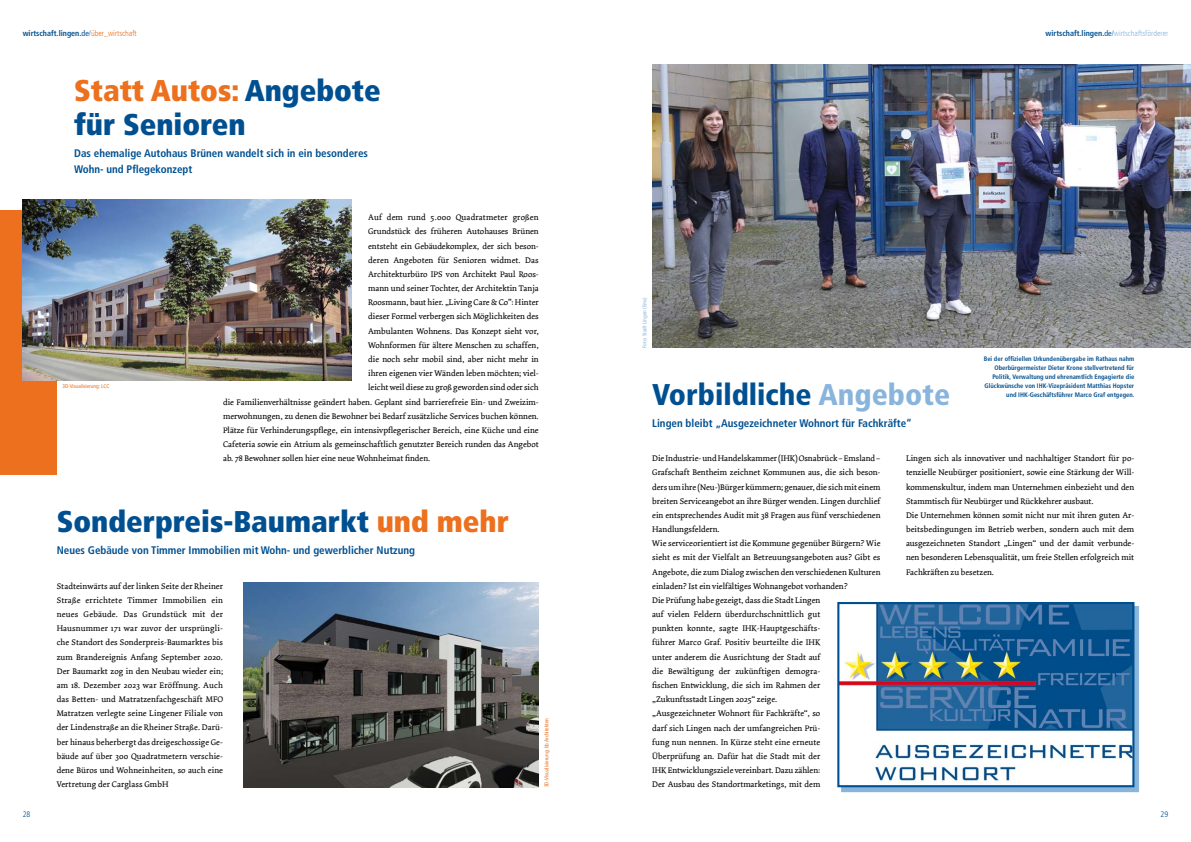
<style>
.page{position:relative;width:1191px;height:842px;background:#fff}
.page>*{position:absolute;margin:0;border:0;box-sizing:border-box;transform-origin:0 0}
.t1{font:900 condensed 30px/34px "Frutiger LT Com";color:#005091}
.t2{font:900 condensed 30px "Frutiger LT Com";color:#005091}
.t3{font:700 condensed 11px/16px "Frutiger LT Com";color:#005091}
.t4{font:8.5px/14.2px "Dolly";color:#000}
.t5{font:8.5px "Dolly";letter-spacing:.02em;color:#000}
.t6{font:300 condensed 8px "Frutiger LT Com";color:#89b5dd}
.t7{font:700 condensed 8px "Frutiger LT Com";color:#005091}
.t8{font:300 condensed 8px "Frutiger LT Com";color:#005091}
.t9{font:700 condensed 6.5px/9px "Frutiger LT Com";color:#005091;text-align:right}
.t10{font:condensed 5.5px "Frutiger LT Com";color:#ec701d}
.t11{font:condensed 5.5px "Frutiger LT Com";color:#89b5dd}
.s1{font-weight:400}
.s2{font-weight:300}
.s3{font-weight:300;color:#ec701d}
.s4{color:#ec701d}
.s5{font-weight:700;color:#005091}
.s6{font-weight:400;color:#005091}
.s7{color:#005091}
.s8{color:#89b5dd}
</style>
<div class="page">
<img style="left:652px;top:65px;width:539px;height:283px">
<div style="left:0;top:210px;width:57px;height:265px;background:#ec701d"></div>
<img style="left:23px;top:200px;width:328px;height:180px">
<img style="left:243px;top:582px;width:296px;height:205px">
<div style="left:841px;top:606px;width:299px;height:187px;background:linear-gradient(to right,#89b5dd,#89b5dd)"></div>
<img style="left:840px;top:605px;width:291px;height:179px">
<div style="left:837px;top:602px;width:297px;height:185px;border:2px solid #005091"></div>
<p class="t7" style="left:23px;top:28px;width:115px">wirtschaft.lingen.<span class="s1">de</span><span class="s2">/</span><span class="s3">über_wirtschaft</span></p>
<h1 class="t1" style="left:74px;top:73px;width:308px"><span class="s4">Statt Autos:</span> Angebote für Senioren</h1>
<p class="t3" style="left:74px;top:145px;width:295px">Das ehemalige Autohaus Brünen wandelt sich in ein besonderes<br>Wohn- und Pflegekonzept</p>
<p class="t10" style="left:62px;top:383px;width:49px">3D-Visualisierung: LCC</p>
<p class="t5" style="left:368px;top:212px;width:172px">Auf dem rund 5.000 Quadratmeter großen</p>
<p class="t4" style="left:368px;top:225px;width:172px">Grundstück des früheren Autohauses Brünen</p>
<p class="t4" style="left:368px;top:239px;width:172px">entsteht ein Gebäudekomplex, der sich beson-</p>
<p class="t4" style="left:368px;top:253px;width:172px">deren Angeboten für Senioren widmet. Das</p>
<p class="t4" style="left:368px;top:267px;width:172px">Architekturbüro IPS von Architekt Paul Roos-</p>
<p class="t4" style="left:368px;top:281px;width:172px">mann und seiner Tochter, der Architektin Tanja</p>
<p class="t4" style="left:368px;top:296px;width:172px">Roosmann, baut hier. „Living Care &amp; Co”: Hinter</p>
<p class="t4" style="left:368px;top:310px;width:172px">dieser Formel verbergen sich Möglichkeiten des</p>
<p class="t4" style="left:368px;top:324px;width:172px">Ambulanten Wohnens. Das Konzept sieht vor,</p>
<p class="t4" style="left:368px;top:338px;width:172px">Wohnformen für ältere Menschen zu schaffen,</p>
<p class="t4" style="left:368px;top:352px;width:172px">die noch sehr mobil sind, aber nicht mehr in</p>
<p class="t4" style="left:368px;top:366px;width:172px">ihren eigenen vier Wänden leben möchten; viel-</p>
<p class="t4" style="left:368px;top:381px;width:172px">leicht weil diese zu groß geworden sind oder sich</p>
<p class="t4" style="left:223px;top:395px;width:317px">die Familienverhältnisse geändert haben. Geplant sind barrierefreie Ein- und Zweizim-</p>
<p class="t4" style="left:223px;top:409px;width:317px">merwohnungen, zu denen die Bewohner bei Bedarf zusätzliche Services buchen können.</p>
<p class="t4" style="left:223px;top:423px;width:317px">Plätze für Verhinderungspflege, ein intensivpflegerischer Bereich, eine Küche und eine</p>
<p class="t4" style="left:223px;top:437px;width:317px">Cafeteria sowie ein Atrium als gemeinschaftlich genutzter Bereich runden das Angebot</p>
<p class="t4" style="left:223px;top:451px;width:209px">ab. 78 Bewohner sollen hier eine neue Wohnheimat finden.</p>
<h1 class="t1" style="left:57px;top:504px;width:454px">Sonderpreis-Baumarkt <span class="s4">und mehr</span></h1>
<p class="t3" style="left:57px;top:542px;width:360px">Neues Gebäude von Timmer Immobilien mit Wohn- und gewerblicher Nutzung</p>
<p class="t4" style="left:57px;top:579px;width:168px;text-align:justify">Stadteinwärts auf der linken Seite der Rheiner Straße errichtete Timmer Immobilien ein neues Gebäude. Das Grundstück mit der Hausnummer 171 war zuvor der ursprüngli&shy;che Standort des Sonderpreis-Baumarktes bis zum Brandereignis Anfang September 2020.<br>Der Baumarkt zog in den Neubau wieder ein; am 18. Dezember 2023 war Eröffnung. Auch das Betten- und Matratzenfachgeschäft MFO Matratzen verlegte seine Lingener Filiale von der Lindenstraße an die Rheiner Straße. Darü&shy;ber hinaus beherbergt das dreigeschossige Ge&shy;bäude auf über 300 Quadratmetern verschie&shy;dene Büros und Wohneinheiten, so auch eine Vertretung der Carglass GmbH</p>
<p class="t10" style="left:543px;top:787px;width:71px;rotate:-90deg">3D-Visualisierung: bb Architekten</p>
<p class="t6" style="left:1045px;top:29px;width:124px"><span class="s5">wirtschaft.lingen.</span><span class="s6">de</span><span class="s7">/</span>wirtschaftsförderer</p>
<p class="t11" style="left:641px;top:348px;width:52px;rotate:-90deg">Foto: Stadt Lingen (Ems)</p>
<h1 class="t2" style="left:652px;top:376px;width:299px">Vorbildliche <span class="s8">Angebote</span></h1>
<p class="t3" style="left:652px;top:415px;width:261px">Lingen bleibt „Ausgezeichneter Wohnort für Fachkräfte“</p>
<p class="t9" style="left:983px;top:354px;width:152px">Bei der offiziellen Urkundenübergabe im Rathaus nahm Oberbürgermeister Dieter Krone stellvertretend für Politik, Verwaltung und ehrenamtlich Engagierte die Glückwünsche von IHK-Vizepräsident Matthias Hopster und IHK-Geschäftsführer Marco Graf entgegen.</p>
<p class="t4" style="left:652px;top:451px;width:230px">Die Industrie- und Handelskammer (IHK) Osnabrück – Emsland – Grafschaft Bentheim zeichnet Kommunen aus, die sich beson&shy;ders um ihre (Neu-)Bürger kümmern; genauer, die sich mit einem breiten Serviceangebot an ihre Bürger wenden. Lingen durchlief ein entsprechendes Audit mit 38 Fragen aus fünf verschiedenen Handlungsfeldern.<br>Wie serviceorientiert ist die Kommune gegenüber Bürgern? Wie sieht es mit der Vielfalt an Betreuungsangeboten aus? Gibt es Angebote, die zum Dialog zwischen den verschiedenen Kulturen einladen? Ist ein vielfältiges Wohnangebot vorhanden?<br>Die Prüfung habe gezeigt, dass die Stadt Lingen<br>auf vielen Feldern überdurchschnittlich gut<br>punkten konnte, sagte IHK-Hauptgeschäfts-<br>führer Marco Graf. Positiv beurteilte die IHK<br>unter anderem die Ausrichtung der Stadt auf<br>die Bewältigung der zukünftigen demogra-<br>fischen Entwicklung, die sich im Rahmen der<br>„Zukunftsstadt Lingen 2025“ zeige.<br>„Ausgezeichneter Wohnort für Fachkräfte“, so<br>darf sich Lingen nach der umfangreichen Prü-<br>fung nun nennen. In Kürze steht eine erneute<br>Überprüfung an. Dafür hat die Stadt mit der<br>IHK Entwicklungsziele vereinbart. Dazu zählen:<br>Der Ausbau des Standortmarketings, mit dem</p>
<p class="t4" style="left:906px;top:451px;width:230px">Lingen sich als innovativer und nachhaltiger Standort für po&shy;tenzielle Neubürger positioniert, sowie eine Stärkung der Will&shy;kommenskultur, indem man Unternehmen einbezieht und den Stammtisch für Neubürger und Rückkehrer ausbaut.<br>Die Unternehmen können somit nicht nur mit ihren guten Ar&shy;beitsbedingungen im Betrieb werben, sondern auch mit dem ausgezeichneten Standort „Lingen“ und der damit verbunde&shy;nen besonderen Lebensqualität, um freie Stellen erfolgreich mit Fachkräften zu besetzen.</p>
<p class="t8" style="left:23px;top:809px;width:9px">28</p>
<p class="t8" style="left:1160px;top:809px;width:9px">29</p>
</div>
